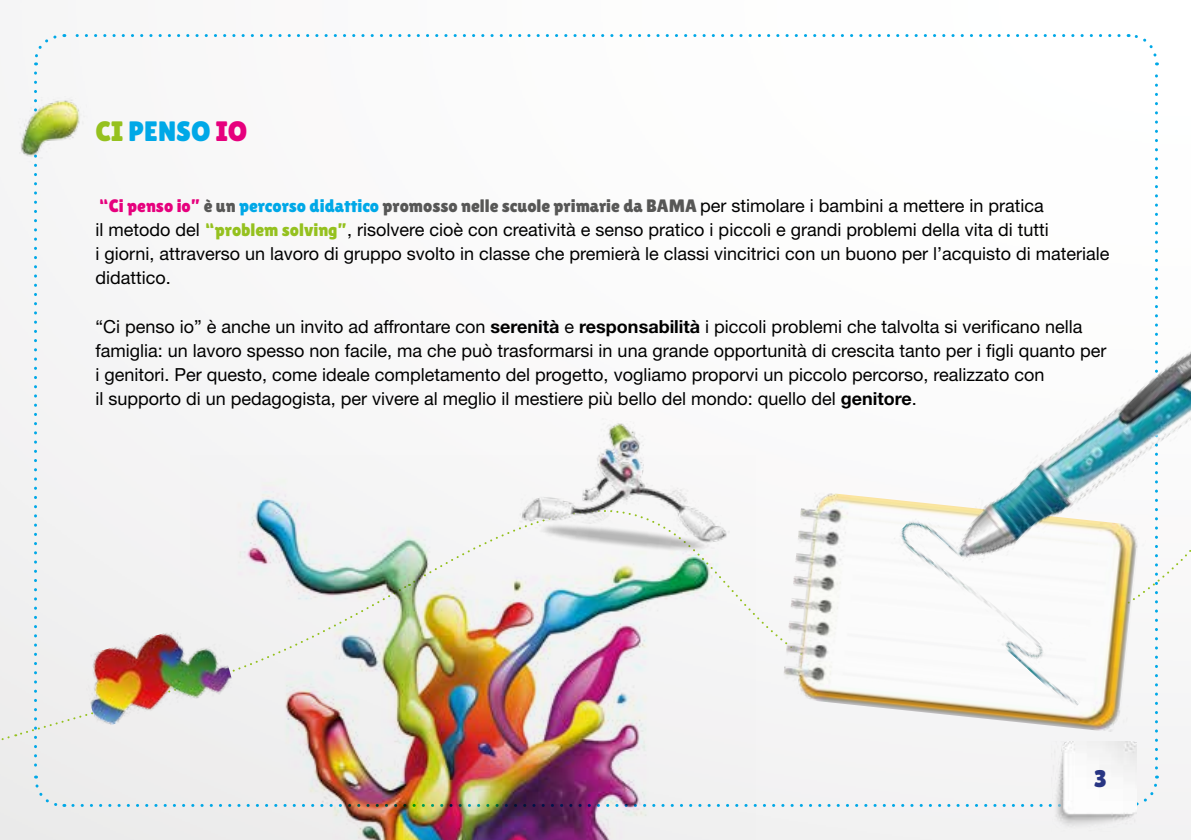
<style>
.page{position:relative;width:1191px;height:840px;background:#fff}
.page>*{position:absolute;margin:0;border:0;box-sizing:border-box;transform-origin:0 0}
.t1{font:28px "Lilita One";color:#00a8e7}
.t2{font:24px "Lilita One";color:#283583}
.t3{font:18px/24px "Helvetica Neue";color:#000}
.s1{color:#95c11f}
.s2{color:#e6007d}
.s3{font-family:"Lilita One";color:#e6007d}
.s4{font-family:"Lilita One";color:#575756}
.s5{font-family:"Lilita One";color:#00a8e7}
.s6{font-family:"Lilita One";color:#95c11f}
.s7{font-weight:700}
</style>
<div class="page">
<img style="left:0;top:34px;width:1191px;height:805px">
<div style="left:73px;top:775px;width:1086px;height:32px;background:#f3f2f3"></div>
<svg style="left:1128px;top:34px;width:30px;height:733px"></svg>
<svg style="left:32px;top:34px;width:1087px;height:31px"></svg>
<div style="left:33px;top:73px;width:32px;height:735px;background:#f4f3f4"></div>
<img style="left:1051px;top:740px;width:85px;height:91px">
<img style="left:5px;top:94px;width:91px;height:71px">
<div style="left:19px;top:583px;width:172px;height:152px;background:#efeff0"></div>
<svg style="left:411px;top:412px;width:409px;height:254px"></svg>
<svg style="left:822px;top:429px;width:369px;height:291px"></svg>
<div style="left:0;top:733px;width:16px;height:107px;background:#ebebeb"></div>
<img style="left:191px;top:455px;width:564px;height:384px">
<img style="left:781px;top:490px;width:376px;height:244px">
<img style="left:889px;top:251px;width:302px;height:459px">
<img style="left:516px;top:410px;width:224px;height:152px">
<img style="left:78px;top:618px;width:157px;height:110px">
<h1 class="t1" style="left:95px;top:115px;width:154px"><span class="s1">CI</span> PENSO <span class="s2">IO</span></h1>
<p class="t3" style="left:95px;top:194px;width:1015px"><span class="s3">“Ci penso io”</span> <span class="s4">è un</span> <span class="s5">percorso didattico</span> <span class="s4">promosso nelle scuole primarie da BAMA</span> per stimolare i bambini a mettere in pratica<br>il metodo del <span class="s6">“problem solving”</span>, risolvere cioè con creatività e senso pratico i piccoli e grandi problemi della vita di tutti<br>i giorni, attraverso un lavoro di gruppo svolto in classe che premierà le classi vincitrici con un buono per l’acquisto di materiale didattico.</p>
<p class="t3" style="left:95px;top:313px;width:1012px">“Ci penso io” è anche un invito ad affrontare con <span class="s7">serenità</span> e <span class="s7">responsabilità</span> i piccoli problemi che talvolta si verificano nella famiglia: un lavoro spesso non facile, ma che può trasformarsi in una grande opportunità di crescita tanto per i figli quanto per i genitori. Per questo, come ideale completamento del progetto, vogliamo proporvi un piccolo percorso, realizzato con<br>il supporto di un pedagogista, per vivere al meglio il mestiere più bello del mondo: quello del <span class="s7">genitore</span>.</p>
<h2 class="t2" style="left:1094px;top:764px;width:14px">3</h2>
</div>
